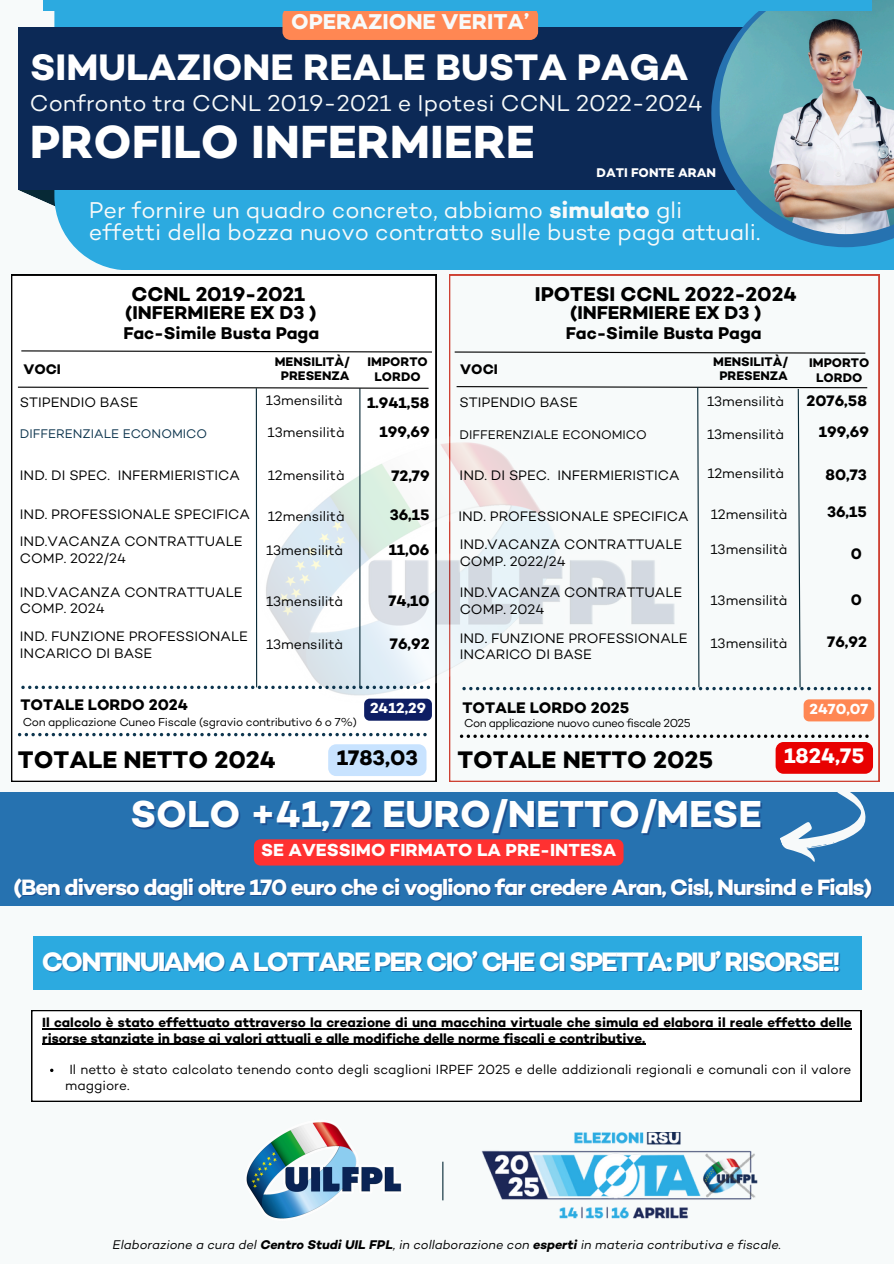
<style>
.page{position:relative;width:894px;height:1264px;background:#fff}
.page>*{position:absolute;margin:0;border:0;box-sizing:border-box;transform-origin:0 0}
.t1{font:700 47.25px "Campton";color:#fff}
.t2{font:700 38.25px "Campton";color:#fff}
.t3{font:700 37.5px "Campton";color:#fff}
.t4{font:700 27.15px "Campton";letter-spacing:-.07em;color:#fff}
.t5{font:700 24.45px "Campton";color:#000}
.t6{font:700 24.3px "Campton";color:#000}
.t7{font:23.25px/22.5px "Campton";color:#f7fafa}
.t8{font:700 22.65px "Campton";letter-spacing:-.05em;color:#fff}
.t9{font:700 21.75px "Campton";color:#f7fafa}
.t10{font:700 21.45px "Campton";color:#000}
.t11{font:700 21.45px "Campton";color:#fff}
.t12{font:700 20.25px "Campton";color:#000}
.t13{font:700 18.75px "Campton";color:#000}
.t14{font:700 17.7px "Campton";color:#fff}
.t15{font:700 17.25px "Campton";color:#000}
.t16{font:700 15.6px "Campton";color:#000}
.t17{font:700 15.45px "Campton";color:#000}
.t18{font:700 14.85px "Campton";color:#fff}
.t19{font:700 14.1px "Campton";color:#000}
.t20{font:13.95px/16.5px "Campton";color:#000}
.t21{font:700 13.5px/15.8px "Campton";color:#000}
.t22{font:13.5px/15.8px "Campton";color:#000}
.t23{font:italic 12.9px "Campton";color:#000}
.t24{font:700 12.9px "Campton";color:#fff}
.t25{font:12.75px "Campton";color:#0d354e}
.t26{font:12.75px "Campton";color:#000}
.t27{font:700 12.6px/14.9px "Campton";color:#000;text-align:center}
.t28{font:11.85px "Campton";letter-spacing:-.025em;color:#000}
.t29{font:11.85px "Campton";letter-spacing:-.045em;color:#000}
.s1{font-weight:700}
</style>
<div class="page">
<div style="left:0;top:0;width:893px;height:1263px;background:#f7fafa"></div>
<svg style="left:19px;top:190px;width:35px;height:16px"></svg>
<div style="left:54px;top:11px;width:839px;height:259px;background:#2caae0"></div>
<svg style="left:31px;top:1010px;width:829px;height:91px"></svg>
<div style="left:18px;top:27px;width:875px;height:163px;background:#0c2956"></div>
<svg style="left:711px;top:11px;width:182px;height:236px"></svg>
<svg style="left:449px;top:275px;width:430px;height:506px"></svg>
<svg style="left:460px;top:734px;width:408px;height:4px"></svg>
<svg style="left:11px;top:275px;width:425px;height:506px"></svg>
<img style="left:235px;top:414px;width:469px;height:298px">
<hr style="left:256px;top:388px;width:1px;height:299px;background:#072936">
<hr style="left:359px;top:388px;width:1px;height:299px;background:#072936">
<svg style="left:18px;top:733px;width:408px;height:3px"></svg>
<svg style="left:17px;top:386px;width:412px;height:3px"></svg>
<svg style="left:21px;top:685px;width:409px;height:4px"></svg>
<svg style="left:455px;top:385px;width:415px;height:305px"></svg>
<div style="left:328px;top:744px;width:98px;height:32px;background:#c8e3ff"></div>
<div style="left:282px;top:11px;width:256px;height:29px;background:#ff8753"></div>
<hr style="left:42px;top:1028px;width:809px;height:1px;background:#000">
<hr style="left:42px;top:1043px;width:603px;height:2px;background:#000">
<svg style="left:50px;top:1068px;width:3px;height:4px"></svg>
<div style="left:364px;top:698px;width:68px;height:22px;background:#0e1e64;border-radius:6px"></div>
<div style="left:803px;top:699px;width:71px;height:22px;background:#ff8753;border-radius:6px"></div>
<img style="left:719px;top:0;width:174px;height:234px">
<div style="left:0;top:792px;width:893px;height:113px;background:#2672b0"></div>
<svg style="left:769px;top:778px;width:106px;height:84px"></svg>
<div style="left:775px;top:742px;width:97px;height:31px;background:#e80000;border-radius:8px"></div>
<div style="left:254px;top:839px;width:369px;height:26px;background:#ff3131"></div>
<svg style="left:20px;top:350px;width:413px;height:3px"></svg>
<svg style="left:453px;top:351px;width:413px;height:3px"></svg>
<div style="left:43px;top:0;width:828px;height:11px;background:#2caae0"></div>
<img style="left:246px;top:1122px;width:156px;height:97px">
<div style="left:33px;top:936px;width:828px;height:53px;background:#2caae0"></div>
<hr style="left:442px;top:1161px;width:1px;height:39px;background:#072936">
<img style="left:481px;top:1132px;width:277px;height:87px">
<p class="t9" style="left:291px;top:12px;width:239px">OPERAZIONE VERITA’</p>
<p class="t3" style="left:30px;top:51px;width:659px">SIMULAZIONE REALE BUSTA PAGA</p>
<h6 class="t7" style="left:30px;top:94px;width:674px">Confronto tra CCNL 2019-2021 e Ipotesi CCNL 2022-2024</h6>
<h6 class="t1" style="left:30px;top:122px;width:506px">PROFILO INFERMIERE</h6>
<p class="t24" style="left:596px;top:167px;width:121px">DATI FONTE ARAN</p>
<h5 class="t7" style="left:89px;top:201px;width:672px">Per fornire un quadro concreto, abbiamo <span class="s1">simulato</span> gli effetti della bozza nuovo contratto sulle buste paga attuali.</h5>
<p class="t12" style="left:131px;top:285px;width:175px">CCNL 2019-2021</p>
<p class="t13" style="left:125px;top:304px;width:193px">(INFERMIERE EX D3 )</p>
<p class="t12" style="left:534px;top:285px;width:263px">IPOTESI CCNL 2022-2024</p>
<p class="t13" style="left:570px;top:304px;width:193px">(INFERMIERE EX D3 )</p>
<p class="t15" style="left:123px;top:326px;width:197px">Fac-Simile Busta Paga</p>
<p class="t15" style="left:565px;top:326px;width:197px">Fac-Simile Busta Paga</p>
<p class="t19" style="left:23px;top:363px;width:39px">VOCI</p>
<p class="t27" style="left:275px;top:355px;width:76px">MENSILITÀ/<br>PRESENZA</p>
<p class="t27" style="left:367px;top:356px;width:62px">IMPORTO</p>
<p class="t27" style="left:374px;top:371px;width:48px">LORDO</p>
<p class="t19" style="left:460px;top:363px;width:39px">VOCI</p>
<h1 class="t27" style="left:713px;top:355px;width:76px">MENSILITÀ/<br>PRESENZA</h1>
<p class="t27" style="left:809px;top:357px;width:62px">IMPORTO</p>
<p class="t27" style="left:816px;top:371px;width:48px">LORDO</p>
<p class="t20" style="left:266px;top:393px;width:79px">13mensilità</p>
<p class="t20" style="left:267px;top:425px;width:79px">13mensilità</p>
<p class="t20" style="left:268px;top:468px;width:78px">12mensilità</p>
<p class="t20" style="left:268px;top:509px;width:78px">12mensilità</p>
<p class="t17" style="left:826px;top:505px;width:41px">36,15</p>
<p class="t17" style="left:850px;top:547px;width:13px">0</p>
<p class="t20" style="left:459px;top:585px;width:224px">IND.VACANZA CONTRATTUALE<br>COMP. 2024</p>
<p class="t20" style="left:459px;top:631px;width:229px">IND. FUNZIONE PROFESSIONALE<br>INCARICO DI BASE</p>
<h3 class="t20" style="left:707px;top:395px;width:79px">13mensilità</h3>
<p class="t17" style="left:806px;top:394px;width:62px">2076,58</p>
<p class="t20" style="left:20px;top:395px;width:120px">STIPENDIO BASE</p>
<p class="t17" style="left:367px;top:396px;width:64px">1.941,58</p>
<p class="t20" style="left:459px;top:395px;width:120px">STIPENDIO BASE</p>
<p class="t25" style="left:20px;top:428px;width:189px">DIFFERENZIALE ECONOMICO</p>
<p class="t17" style="left:379px;top:425px;width:51px">199,69</p>
<p class="t26" style="left:459px;top:429px;width:189px">DIFFERENZIALE ECONOMICO</p>
<p class="t20" style="left:707px;top:428px;width:79px">13mensilità</p>
<p class="t17" style="left:818px;top:425px;width:51px">199,69</p>
<p class="t20" style="left:707px;top:466px;width:78px">12mensilità</p>
<p class="t20" style="left:710px;top:507px;width:78px">12mensilità</p>
<p class="t20" style="left:459px;top:468px;width:221px">IND. DI SPEC. INFERMIERISTICA</p>
<p class="t17" style="left:825px;top:468px;width:43px">80,73</p>
<p class="t20" style="left:20px;top:468px;width:221px">IND. DI SPEC. INFERMIERISTICA</p>
<p class="t17" style="left:391px;top:469px;width:40px">72,79</p>
<p class="t17" style="left:389px;top:508px;width:41px">36,15</p>
<p class="t20" style="left:20px;top:507px;width:231px">IND. PROFESSIONALE SPECIFICA</p>
<p class="t20" style="left:20px;top:535px;width:224px">IND.VACANZA CONTRATTUALE<br>COMP. 2022/24</p>
<p class="t20" style="left:266px;top:543px;width:79px">13mensilità</p>
<p class="t17" style="left:388px;top:543px;width:42px">11,06</p>
<p class="t20" style="left:266px;top:594px;width:79px">13mensilità</p>
<p class="t17" style="left:388px;top:593px;width:43px">74,10</p>
<p class="t20" style="left:266px;top:637px;width:79px">13mensilità</p>
<p class="t17" style="left:390px;top:637px;width:41px">76,92</p>
<p class="t20" style="left:458px;top:509px;width:231px">IND. PROFESSIONALE SPECIFICA</p>
<p class="t20" style="left:459px;top:538px;width:224px">IND.VACANZA CONTRATTUALE<br>COMP. 2022/24</p>
<p class="t20" style="left:710px;top:542px;width:79px">13mensilità</p>
<p class="t20" style="left:710px;top:593px;width:79px">13mensilità</p>
<p class="t17" style="left:850px;top:592px;width:13px">0</p>
<p class="t20" style="left:710px;top:637px;width:79px">13mensilità</p>
<p class="t17" style="left:827px;top:635px;width:41px">76,92</p>
<p class="t20" style="left:20px;top:585px;width:224px">IND.VACANZA CONTRATTUALE<br>COMP. 2024</p>
<p class="t20" style="left:20px;top:630px;width:229px">IND. FUNZIONE PROFESSIONALE<br>INCARICO DI BASE</p>
<p class="t16" style="left:20px;top:698px;width:169px">TOTALE LORDO 2024</p>
<p class="t18" style="left:370px;top:701px;width:57px">2412,29</p>
<p class="t16" style="left:462px;top:700px;width:168px">TOTALE LORDO 2025</p>
<p class="t18" style="left:809px;top:702px;width:60px">2470,07</p>
<h2 class="t28" style="left:23px;top:716px;width:336px">Con applicazione Cuneo Fiscale (sgravio contributivo 6 o 7%)</h2>
<p class="t29" style="left:464px;top:718px;width:228px">Con applicazione nuovo cuneo fiscale 2025</p>
<h5 class="t5" style="left:18px;top:749px;width:259px">TOTALE NETTO 2024</h5>
<p class="t10" style="left:336px;top:748px;width:83px">1783,03</p>
<p class="t6" style="left:457px;top:749px;width:257px">TOTALE NETTO 2025</p>
<p class="t2" style="left:130px;top:797px;width:632px">SOLO +41,72 EURO/NETTO/MESE</p>
<p class="t14" style="left:261px;top:842px;width:357px">SE AVESSIMO FIRMATO LA PRE-INTESA</p>
<p class="t11" style="left:784px;top:746px;width:82px">1824,75</p>
<p class="t8" style="left:13px;top:877px;width:860px">(Ben diverso dagli oltre 170 euro che ci vogliono far credere Aran, Cisl, Nursind e Fials)</p>
<p class="t4" style="left:42px;top:949px;width:800px">CONTINUIAMO A LOTTARE PER CIO’ CHE CI SPETTA: PIU’ RISORSE!</p>
<p class="t21" style="left:42px;top:1015px;width:810px">Il calcolo è stato effettuato attraverso la creazione di una macchina virtuale che simula ed elabora il reale effetto delle risorse stanziate in base ai valori attuali e alle modifiche delle norme fiscali e contributive.</p>
<p class="t22" style="left:65px;top:1063px;width:787px;text-indent:4px">Il netto è stato calcolato tenendo conto degli scaglioni IRPEF 2025 e delle addizionali regionali e comunali con il valore maggiore.</p>
<p class="t23" style="left:112px;top:1238px;width:670px">Elaborazione a cura del <span class="s1">Centro Studi UIL FPL</span>, in collaborazione con <span class="s1">esperti</span> in materia contributiva e fiscale.</p>
</div>
